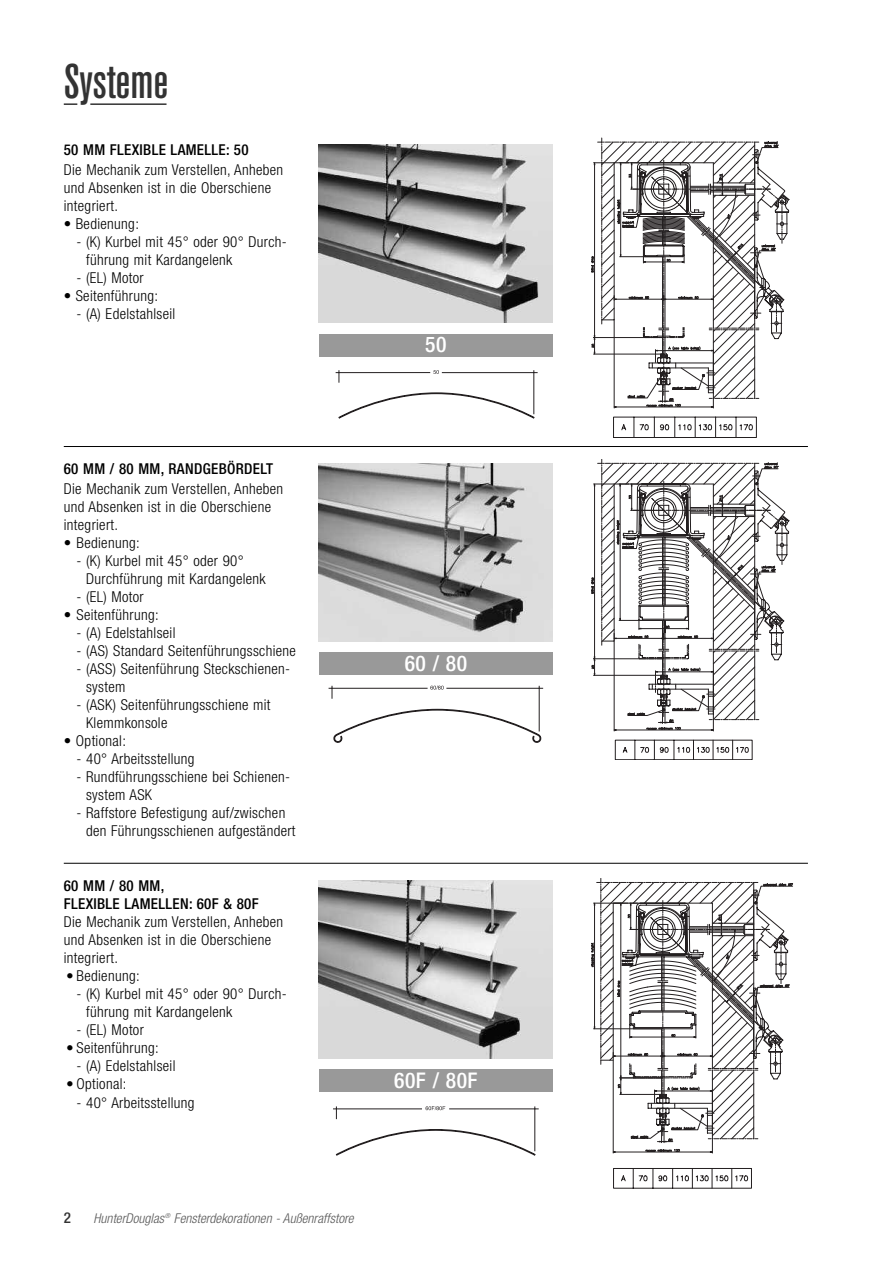
<style>
.page{position:relative;width:893px;height:1263px;background:#fff}
.page>*{position:absolute;margin:0;border:0;box-sizing:border-box;transform-origin:0 0}
.t1{font:500 condensed 48px "Akzidenz Grotesk BE";color:#333}
.t2{font:500 condensed 21.6px "Helvetica Neue";letter-spacing:.025em;color:#fff}
.t3{font:300 condensed 15px/18px "Helvetica Neue";letter-spacing:.025em;color:#000}
.t4{font:500 condensed 15px/18px "Helvetica Neue";letter-spacing:.025em;color:#000}
.t5{font:500 condensed 15px "Helvetica Neue";color:#333}
.t6{font:italic 300 condensed 13.5px "Helvetica Neue";letter-spacing:.005em;color:#595959}
.s1{font-family:"Cooper Black Std";font-weight:400;font-style:italic;font-stretch:normal}
</style>
<div class="page">
<svg style="left:64px;top:103px;width:13px;height:2px"></svg>
<hr style="left:90px;top:103px;width:77px;height:2px;background:#333">
<svg style="left:613px;top:416px;width:144px;height:22px"></svg>
<svg style="left:591px;top:138px;width:199px;height:271px"></svg>
<div style="left:319px;top:334px;width:234px;height:22px;background:#999"></div>
<hr style="left:442px;top:372px;width:96px;height:1px;background:#231f20">
<hr style="left:336px;top:372px;width:94px;height:1px;background:#231f20">
<hr style="left:534px;top:370px;width:1px;height:44px;background:#231f20">
<svg style="left:433px;top:370px;width:6px;height:4px"></svg>
<svg style="left:338px;top:370px;width:2px;height:13px"></svg>
<svg style="left:338px;top:392px;width:197px;height:26px"></svg>
<img style="left:319px;top:145px;width:234px;height:178px">
<svg style="left:591px;top:459px;width:199px;height:272px"></svg>
<svg style="left:615px;top:739px;width:138px;height:21px"></svg>
<div style="left:319px;top:653px;width:234px;height:22px;background:#999"></div>
<hr style="left:446px;top:688px;width:97px;height:1px;background:#231f20">
<hr style="left:329px;top:688px;width:99px;height:1px;background:#231f20">
<hr style="left:539px;top:686px;width:1px;height:45px;background:#231f20">
<svg style="left:430px;top:685px;width:14px;height:5px"></svg>
<svg style="left:331px;top:686px;width:2px;height:13px"></svg>
<svg style="left:333px;top:709px;width:208px;height:34px"></svg>
<img style="left:319px;top:463px;width:234px;height:179px">
<svg style="left:613px;top:1168px;width:139px;height:20px"></svg>
<svg style="left:591px;top:878px;width:203px;height:275px"></svg>
<div style="left:319px;top:1069px;width:234px;height:23px;background:#999"></div>
<hr style="left:449px;top:1108px;width:90px;height:1px;background:#231f20">
<hr style="left:333px;top:1108px;width:89px;height:1px;background:#231f20">
<hr style="left:535px;top:1106px;width:1px;height:45px;background:#231f20">
<svg style="left:426px;top:1106px;width:19px;height:4px"></svg>
<svg style="left:336px;top:1106px;width:1px;height:13px"></svg>
<svg style="left:336px;top:1129px;width:200px;height:26px"></svg>
<img style="left:319px;top:880px;width:234px;height:178px">
<hr style="left:64px;top:446px;width:744px;height:1px;background:#000">
<hr style="left:64px;top:863px;width:744px;height:1px;background:#000">
<h1 class="t1" style="left:64px;top:64px;width:106px">Systeme</h1>
<p class="t4" style="left:64px;top:142px;width:186px">50 MM FLEXIBLE LAMELLE: 50</p>
<p class="t3" style="left:64px;top:162px;width:221px">Die Mechanik zum Verstellen, Anheben und Absenken ist in die Oberschiene integriert.</p>
<p class="t3" style="left:64px;top:216px;width:77px">• Bedienung:</p>
<p class="t3" style="left:86px;top:234px;width:202px;text-indent:-10px">- (K) Kurbel mit 45° oder 90° Durch&shy;führung mit Kardangelenk</p>
<p class="t3" style="left:77px;top:270px;width:69px">- (EL) Motor</p>
<p class="t3" style="left:64px;top:288px;width:96px">• Seitenführung:</p>
<p class="t3" style="left:77px;top:306px;width:100px">- (A) Edelstahlseil</p>
<h2 class="t2" style="left:425px;top:337px;width:23px">50</h2>
<p class="t4" style="left:64px;top:461px;width:211px">60 MM / 80 MM, RANDGEBÖRDELT</p>
<p class="t3" style="left:64px;top:481px;width:221px">Die Mechanik zum Verstellen, Anheben und Absenken ist in die Oberschiene integriert.</p>
<p class="t3" style="left:64px;top:535px;width:77px">• Bedienung:</p>
<p class="t3" style="left:86px;top:553px;width:181px;text-indent:-10px">- (K) Kurbel mit 45° oder 90°<br>Durchführung mit Kardangelenk</p>
<p class="t3" style="left:77px;top:589px;width:69px">- (EL) Motor</p>
<p class="t3" style="left:64px;top:607px;width:97px">• Seitenführung:</p>
<p class="t3" style="left:77px;top:625px;width:100px">- (A) Edelstahlseil</p>
<p class="t3" style="left:77px;top:643px;width:221px">- (AS) Standard Seitenführungsschiene</p>
<p class="t3" style="left:86px;top:661px;width:206px;text-indent:-10px">- (ASS) Seitenführung Steckschienen&shy;system</p>
<p class="t3" style="left:86px;top:697px;width:186px;text-indent:-10px">- (ASK) Seitenführungsschiene mit<br>Klemmkonsole</p>
<p class="t3" style="left:64px;top:733px;width:64px">• Optional:</p>
<p class="t3" style="left:77px;top:751px;width:120px">- 40° Arbeitsstellung</p>
<p class="t3" style="left:86px;top:769px;width:206px;text-indent:-10px">- Rundführungsschiene bei Schienen&shy;system ASK</p>
<p class="t3" style="left:86px;top:805px;width:211px;text-indent:-10px">- Raffstore Befestigung auf/zwischen den Führungsschienen aufgeständert</p>
<p class="t4" style="left:64px;top:878px;width:196px">60 MM / 80 MM,<br>FLEXIBLE LAMELLEN: 60F &amp; 80F</p>
<p class="t3" style="left:64px;top:914px;width:221px">Die Mechanik zum Verstellen, Anheben und Absenken ist in die Oberschiene integriert.</p>
<p class="t3" style="left:64px;top:968px;width:77px"><span class="s1">•</span>Bedienung:</p>
<p class="t3" style="left:86px;top:986px;width:202px;text-indent:-10px">- (K) Kurbel mit 45° oder 90° Durch&shy;führung mit Kardangelenk</p>
<p class="t3" style="left:77px;top:1022px;width:69px">- (EL) Motor</p>
<p class="t3" style="left:64px;top:1040px;width:97px"><span class="s1">•</span>Seitenführung:</p>
<p class="t3" style="left:77px;top:1058px;width:100px">- (A) Edelstahlseil</p>
<p class="t3" style="left:64px;top:1076px;width:64px"><span class="s1">•</span>Optional:</p>
<p class="t3" style="left:77px;top:1094px;width:120px">- 40° Arbeitsstellung</p>
<h2 class="t2" style="left:405px;top:655px;width:64px">60 / 80</h2>
<h2 class="t2" style="left:394px;top:1072px;width:85px">60F / 80F</h2>
<p class="t5" style="left:64px;top:1212px;width:9px">2</p>
<p class="t6" style="left:94px;top:1213px;width:262px">HunterDouglas<sup>®</sup> Fensterdekorationen - Außenraffstore</p>
</div>
